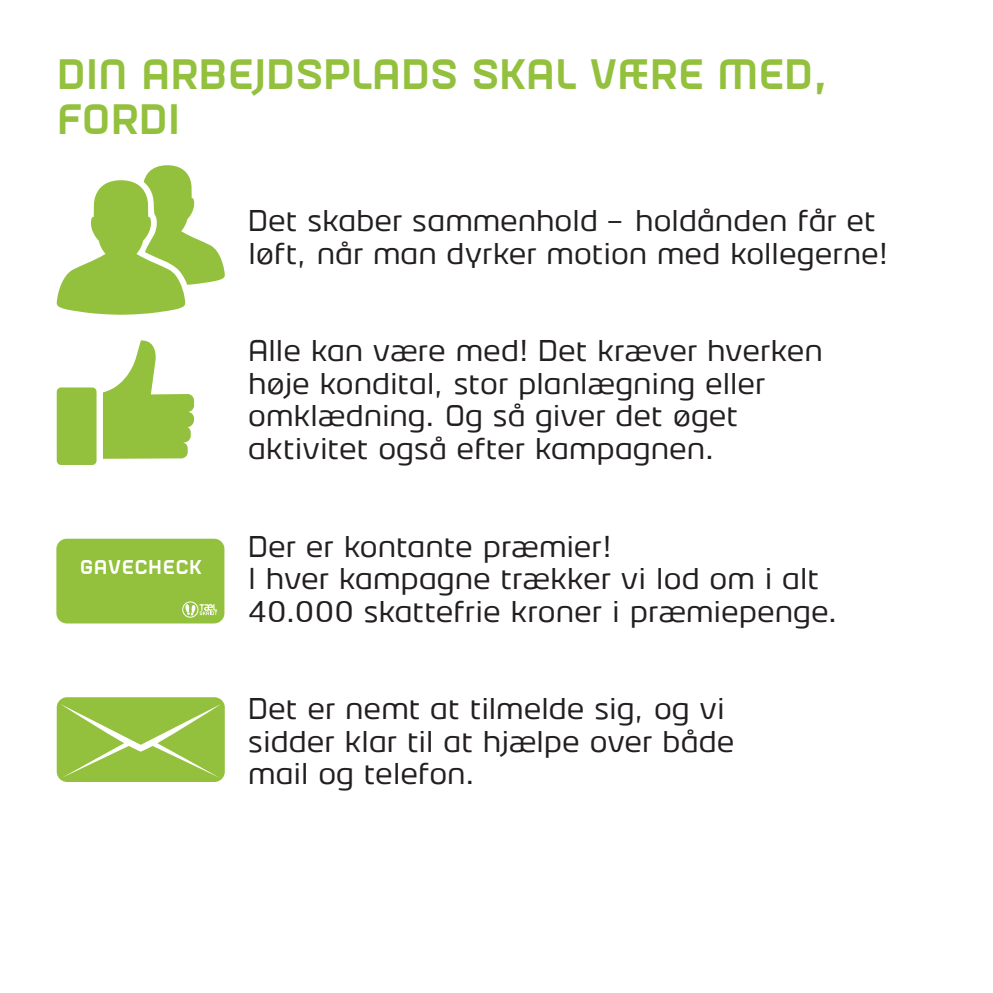
<style>
.page{position:relative;width:993px;height:993px;background:#fff}
.page>*{position:absolute;margin:0;border:0;box-sizing:border-box;transform-origin:0 0}
.t1{font:700 42.5px/45px "Firm";color:#93c13d}
.t2{font:30px/32.5px "Firm";letter-spacing:-.005em;color:#231f20}
.t3{font:700 20px "Firm";letter-spacing:.03em;color:#fff}
</style>
<div class="page">
<svg style="left:56px;top:165px;width:169px;height:149px"></svg>
<div style="left:57px;top:387px;width:39px;height:78px;background:#93c13d;border-radius:4px"></div>
<svg style="left:103px;top:340px;width:91px;height:118px"></svg>
<div style="left:57px;top:697px;width:168px;height:84px;background:#93c13d;border-radius:10px"></div>
<svg style="left:61px;top:704px;width:160px;height:73px"></svg>
<div style="left:56px;top:538px;width:168px;height:85px;background:#93c13d;border-radius:10px"></div>
<div style="left:182px;top:601px;width:16px;height:16px;border:1px solid #fff;border-radius:50%"></div>
<svg style="left:185px;top:603px;width:32px;height:12px"></svg>
<h1 class="t1" style="left:57px;top:53px;width:772px">DIN ARBEJDSPLADS SKAL VÆRE MED,<br>FORDI</h1>
<p class="t2" style="left:248px;top:204px;width:641px">Det skaber sammenhold – holdånden får et løft, når man dyrker motion med kollegerne!</p>
<p class="t3" style="left:80px;top:555px;width:123px">GAVECHECK</p>
<p class="t2" style="left:248px;top:334px;width:576px">Alle kan være med! Det kræver hverken høje kondital, stor planlægning eller omklædning. Og så giver det øget aktivitet også efter kampagnen.</p>
<p class="t2" style="left:248px;top:529px;width:591px">Der er kontante præmier!<br>I hver kampagne trækker vi lod om i alt<br>40.000 skattefrie kroner i præmiepenge.</p>
<p class="t2" style="left:248px;top:692px;width:487px">Det er nemt at tilmelde sig, og vi sidder klar til at hjælpe over både mail og telefon.</p>
</div>
